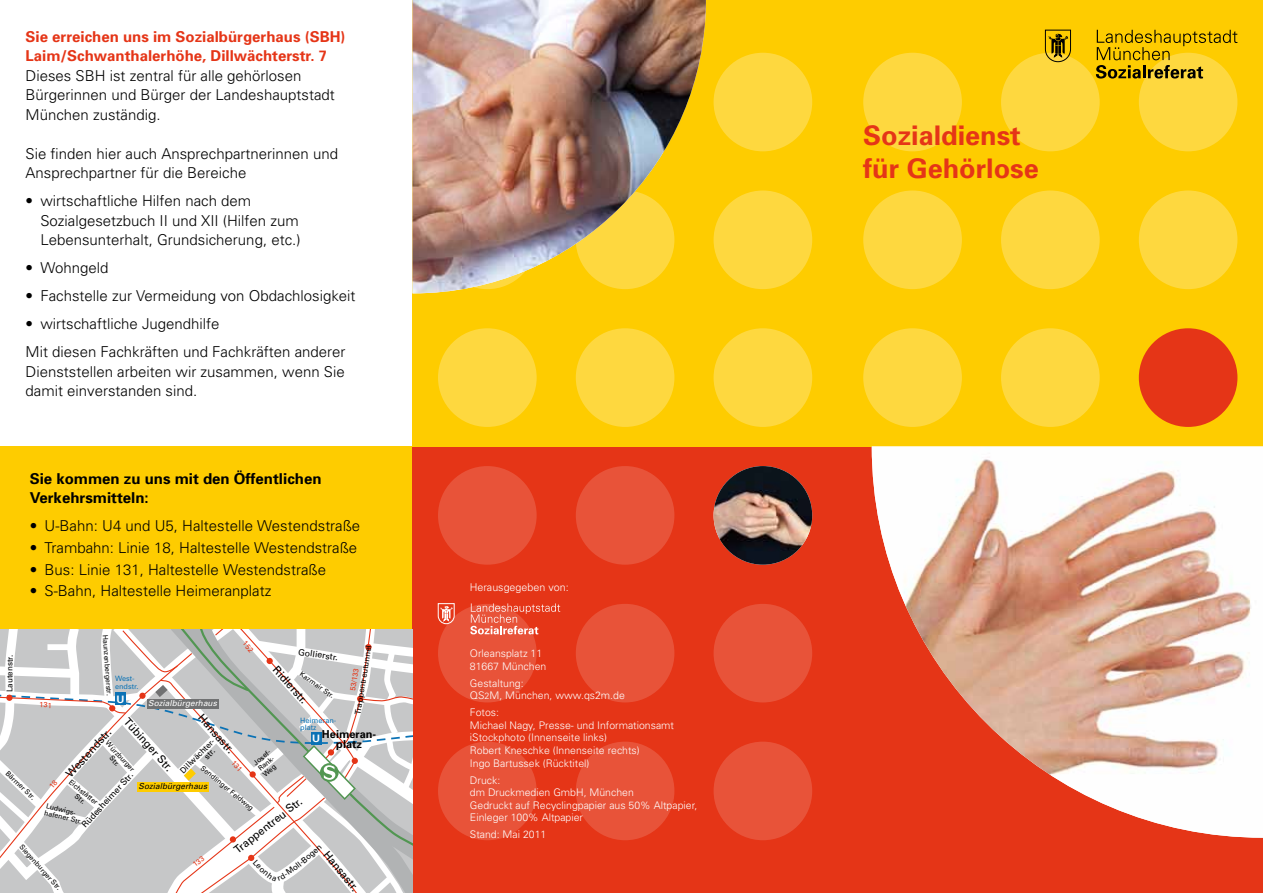
<style>
.page{position:relative;width:1263px;height:893px;background:#fff}
.page>*{position:absolute;margin:0;border:0;box-sizing:border-box;transform-origin:0 0}
.t1{font:700 27px/33px "Univers";color:#e53517}
.t2{font:300 15px/19.5px "Univers";color:#000}
.t3{font:700 15px/19.5px "Univers";color:#e53517}
.t4{font:700 15px/19.5px "Univers";color:#000}
.t5{font:10.95px "Univers";color:#000}
.t6{font:700 10.95px/10.2px "Univers";color:#000;text-align:center}
.t7{font:300 10.65px "Univers";color:#fff}
.t8{font:300 10.5px/12.6px "Univers";color:#fff}
.t9{font:700 10.2px "Univers";color:#fff}
.t10{font:8.7px "Univers";color:#000}
.t11{font:italic 8.25px "Univers";color:#fff}
.t12{font:italic 8.25px "Univers";color:#000}
.t13{font:8.1px/7.4px "Univers";letter-spacing:-.005em;color:#000}
.t14{font:7.35px/7.4px "Univers";color:#0b72b5}
.t15{font:7.35px "Univers";color:#e53517}
.t16{font:7.05px/7.4px "Univers";color:#000;text-align:center}
.s1{font-size:9px}
</style>
<div class="page">
<div style="left:0;top:446px;width:412px;height:447px;background:#fecc00"></div>
<div style="left:412px;top:446px;width:851px;height:447px;background:#e53517"></div>
<div style="left:412px;top:0;width:851px;height:446px;background:#fecc00"></div>
<div style="left:863px;top:53px;width:99px;height:98px;background:#fed83f;border-radius:50%"></div>
<div style="left:863px;top:328px;width:99px;height:99px;background:#fed83f;border-radius:50%"></div>
<div style="left:1001px;top:53px;width:99px;height:98px;background:#fed83f;border-radius:50%"></div>
<div style="left:1001px;top:190px;width:99px;height:99px;background:#fed83f;border-radius:50%"></div>
<div style="left:1001px;top:328px;width:99px;height:99px;background:#fed83f;border-radius:50%"></div>
<div style="left:1139px;top:53px;width:98px;height:98px;background:#fed83f;border-radius:50%"></div>
<div style="left:1139px;top:190px;width:98px;height:99px;background:#fed83f;border-radius:50%"></div>
<div style="left:1139px;top:328px;width:98px;height:99px;background:#e53517;border-radius:50%"></div>
<div style="left:863px;top:190px;width:99px;height:99px;background:#fed83f;border-radius:50%"></div>
<div style="left:438px;top:466px;width:99px;height:99px;background:#e85339;border-radius:50%"></div>
<div style="left:438px;top:742px;width:99px;height:98px;background:#e85339;border-radius:50%"></div>
<div style="left:576px;top:466px;width:98px;height:99px;background:#e85339;border-radius:50%"></div>
<div style="left:576px;top:604px;width:98px;height:98px;background:#e85339;border-radius:50%"></div>
<div style="left:576px;top:742px;width:98px;height:98px;background:#e85339;border-radius:50%"></div>
<img style="left:713px;top:466px;width:99px;height:99px;border-radius:49px">
<div style="left:713px;top:604px;width:99px;height:98px;background:#e85339;border-radius:50%"></div>
<div style="left:713px;top:742px;width:99px;height:98px;background:#e85339;border-radius:50%"></div>
<div style="left:438px;top:604px;width:99px;height:98px;background:#e85339;border-radius:50%"></div>
<svg style="left:470px;top:603px;width:90px;height:31px"></svg>
<svg style="left:438px;top:603px;width:17px;height:21px"></svg>
<svg style="left:1096px;top:30px;width:141px;height:49px"></svg>
<svg style="left:1045px;top:29px;width:26px;height:33px"></svg>
<div style="left:438px;top:328px;width:99px;height:99px;background:#fed83f;border-radius:50%"></div>
<div style="left:576px;top:328px;width:98px;height:99px;background:#fed83f;border-radius:50%"></div>
<div style="left:713px;top:53px;width:99px;height:98px;background:#fed83f;border-radius:50%"></div>
<div style="left:713px;top:190px;width:99px;height:99px;background:#fed83f;border-radius:50%"></div>
<div style="left:713px;top:328px;width:99px;height:99px;background:#fed83f;border-radius:50%"></div>
<img style="left:872px;top:446px;width:391px;height:392px">
<img style="left:412px;top:0;width:294px;height:293px">
<svg style="left:0;top:629px;width:412px;height:264px;background:#d3d2d0"></svg>
<p class="t3" style="left:26px;top:27px;width:322px">Sie erreichen uns im Sozialbürgerhaus (SBH)<br>Laim/Schwanthalerhöhe, Dillwächterstr. 7</p>
<p class="t2" style="left:26px;top:66px;width:311px">Dieses SBH ist zentral für alle gehörlosen<br>Bürgerinnen und Bürger der Landeshauptstadt<br>München zuständig.</p>
<p class="t2" style="left:26px;top:144px;width:314px">Sie finden hier auch Ansprechpartnerinnen und<br>Ansprechpartner für die Bereiche</p>
<p class="t2" style="left:40px;top:191px;width:262px;text-indent:-15px">• wirtschaftliche Hilfen nach dem<br>Sozialgesetzbuch II und XII (Hilfen zum<br>Lebensunterhalt, Grundsicherung, etc.)</p>
<p class="t2" style="left:26px;top:258px;width:84px">• Wohngeld</p>
<p class="t2" style="left:26px;top:286px;width:331px">• Fachstelle zur Vermeidung von Obdachlosigkeit</p>
<p class="t2" style="left:26px;top:310px;width:322px;line-height:28px">• wirtschaftliche Jugendhilfe<br>Mit diesen Fachkräften und Fachkräften anderer</p>
<p class="t2" style="left:26px;top:362px;width:321px">Dienststellen arbeiten wir zusammen, wenn Sie damit einverstanden sind.</p>
<p class="t4" style="left:30px;top:469px;width:293px">Sie kommen zu uns mit den Öffentlichen<br>Verkehrsmitteln:</p>
<p class="t2" style="left:30px;top:516px;width:332px">• U-Bahn: U4 und U5, Haltestelle Westendstraße</p>
<p class="t2" style="left:30px;top:538px;width:329px">• Trambahn: Linie 18, Haltestelle Westendstraße</p>
<p class="t2" style="left:30px;top:560px;width:298px">• Bus: Linie 131, Haltestelle Westendstraße</p>
<p class="t2" style="left:30px;top:581px;width:243px">• S-Bahn, Haltestelle Heimeranplatz</p>
<p class="t16" style="left:109px;top:634px;width:62px;rotate:86deg">Haunzenbergerstr.</p>
<p class="t13" style="left:354px;top:714px;width:72px;rotate:-81deg">Trappentreutunnel</p>
<p class="t10" style="left:299px;top:647px;width:42px;rotate:8deg">Gollierstr.</p>
<p class="t13" style="left:6px;top:692px;width:39px;rotate:-90deg">Lautenstr.</p>
<p class="t5" style="left:280px;top:663px;width:48px;rotate:48deg">Ridlerstr.</p>
<p class="t15" style="left:348px;top:690px;width:24px;rotate:-81deg">53/133</p>
<p class="t16" style="left:303px;top:670px;width:42px;rotate:35deg">Kazmair Str.</p>
<p class="t14" style="left:115px;top:675px;width:25px">West&shy;endstr.</p>
<p class="t9" style="left:116px;top:693px;width:9px">U</p>
<p class="t11" style="left:148px;top:699px;width:70px">Sozialbürgerhaus</p>
<p class="t5" style="left:205px;top:711px;width:49px;rotate:48deg">Hansastr.</p>
<p class="t5" style="left:131px;top:715px;width:69px;rotate:48deg">Tübinger Str.</p>
<p class="t14" style="left:300px;top:717px;width:38px">Heimeran&shy;platz</p>
<p class="t6" style="left:322px;top:729px;width:56px">Heimeran&shy;platz</p>
<p class="t5" style="left:64px;top:771px;width:62px;rotate:-48deg">Westendstr.</p>
<p class="t9" style="left:312px;top:733px;width:9px">U</p>
<p class="t16" style="left:110px;top:739px;width:41px;rotate:48deg">Würzburger<br>Str.</p>
<p class="t13" style="left:198px;top:750px;width:20px;text-indent:-27px;rotate:-45deg">Dillwächter&shy;str.</p>
<p class="t16" style="left:252px;top:761px;width:23px;text-align:left;rotate:-40deg">Josef-<br>Rank-<br>Weg</p>
<p class="t5" style="left:231px;top:846px;width:85px;rotate:-38deg">Trappentreu Str.</p>
<p class="t16" style="left:204px;top:764px;width:68px;rotate:40deg">Sendlinger Feldweg</p>
<p class="t16" style="left:9px;top:770px;width:39px;rotate:43deg">Bärmer Str.</p>
<p class="t10" style="left:80px;top:823px;width:73px;rotate:-48deg">Rüdesheimer Str.</p>
<p class="t16" style="left:72px;top:778px;width:37px;rotate:40deg">Eichstätter<br>Str.</p>
<p class="t16" style="left:47px;top:802px;width:40px;text-align:left;rotate:14deg">Ludwigs&shy;hafener Str.</p>
<p class="t12" style="left:139px;top:782px;width:70px">Sozialbürgerhaus</p>
<p class="t16" style="left:24px;top:843px;width:60px;rotate:48deg">Siegenburger Str.</p>
<p class="t5" style="left:331px;top:848px;width:49px;rotate:50deg">Hansastr.</p>
<p class="t7" style="left:470px;top:580px;width:100px">Herausgegeben von:</p>
<p class="t8" style="left:470px;top:647px;width:78px">Orleansplatz 11<br>81667 München</p>
<p class="t8" style="left:470px;top:677px;width:156px">Gestaltung:<br>QS<span class="s1">2</span>M, München, www.qs2m.de</p>
<p class="t8" style="left:470px;top:706px;width:206px">Fotos:<br>Michael Nagy, Presse- und Informationsamt iStockphoto (Innenseite links)<br>Robert Kneschke (Innenseite rechts)<br>Ingo Bartussek (Rücktitel)</p>
<p class="t8" style="left:470px;top:773px;width:229px">Druck:<br>dm Druckmedien GmbH, München<br>Gedruckt auf Recyclingpapier aus 50% Altpapier,<br>Einleger 100% Altpapier</p>
<p class="t8" style="left:470px;top:828px;width:78px">Stand: Mai 2011</p>
<h1 class="t1" style="left:863px;top:119px;width:177px">Sozialdienst für Gehörlose</h1>
</div>
